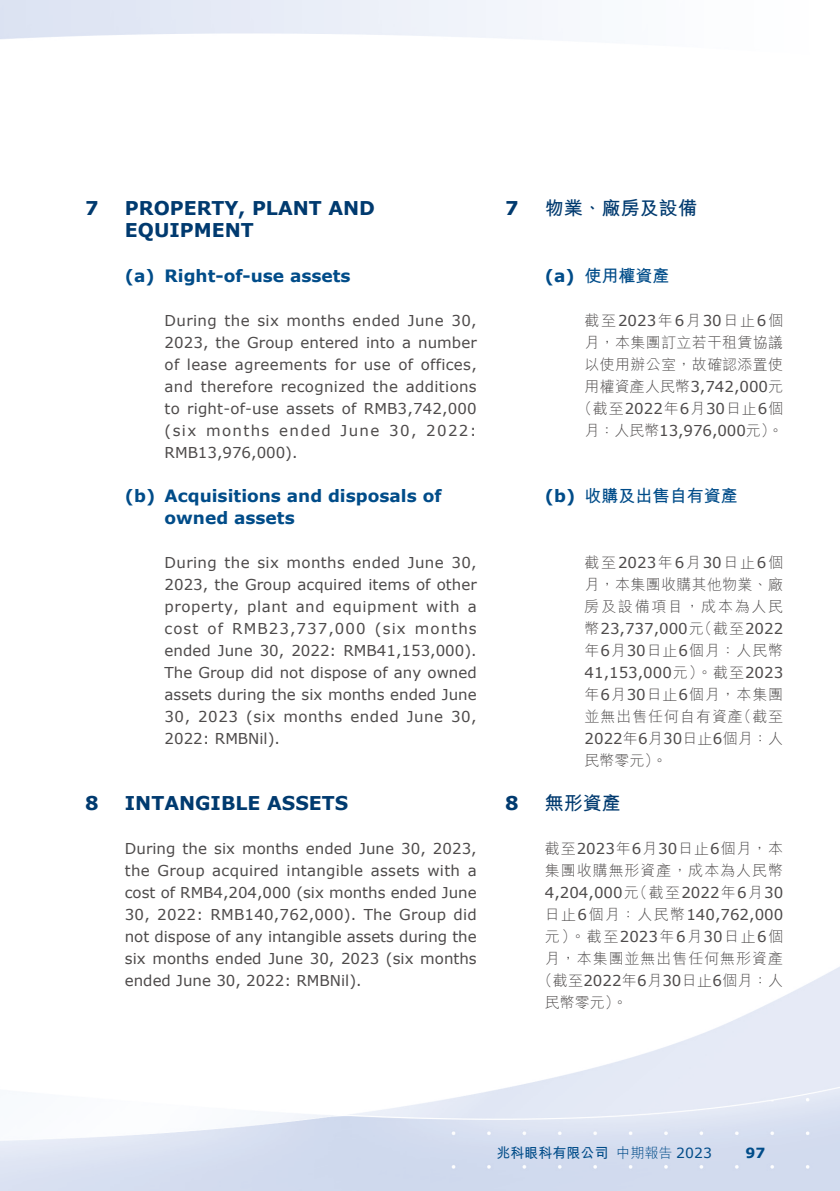
<style>
.page{position:relative;width:840px;height:1191px;background:#fff}
.page>*{position:absolute;margin:0;border:0;box-sizing:border-box;transform-origin:0 0}
.t1{font:700 19px/22px "Verdana";color:#003a6f}
.t2{font:700 19px "M Hei HK";color:#003a6f}
.t3{font:700 17px/22px "Verdana";color:#004c89}
.t4{font:700 17px "M Hei HK";color:#004c89}
.t5{font:15px/22px "Verdana";color:#4d4a4a;text-align:justify}
.t6{font:300 15px/22px "M Hei HK";letter-spacing:.06em;color:#4d4a4a}
.t7{font:300 15px/22px "M Hei HK";letter-spacing:.02em;color:#4d4a4a}
.t8{font:300 15px/22px "M Hei HK";letter-spacing:.11em;color:#4d4a4a}
.t9{font:700 14px "M Hei HK";color:#004c89}
.t10{font:700 14px "Verdana";color:#004c89}
.s1{font-family:"Verdana"}
.s2{font-family:"M Hei HK";font-weight:300}
.s3{font-family:"Verdana";font-weight:400}
.s4{font-weight:300}
</style>
<div class="page">
<p class="t1" style="left:85px;top:197px;width:15px">7</p>
<p class="t1" style="left:125px;top:197px;width:251px">PROPERTY, PLANT AND<br>EQUIPMENT</p>
<p class="t3" style="left:125px;top:264px;width:227px">(a) Right-of-use assets</p>
<p class="t5" style="left:164px;top:309px;width:313px">During the six months ended June 30, 2023, the Group entered into a number of lease agreements for use of offices, and therefore recognized the additions to right-of-use assets of RMB3,742,000 (six months ended June 30, 2022:<br>RMB13,976,000).</p>
<p class="t3" style="left:164px;top:484px;width:278px;text-indent:-40px">(b) Acquisitions and disposals of owned assets</p>
<p class="t5" style="left:164px;top:551px;width:313px">During the six months ended June 30, 2023, the Group acquired items of other property, plant and equipment with a cost of RMB23,737,000 (six months ended June 30, 2022: RMB41,153,000).<br>The Group did not dispose of any owned assets during the six months ended June 30, 2023 (six months ended June 30, 2022: RMBNil).</p>
<p class="t1" style="left:85px;top:791px;width:15px">8</p>
<p class="t1" style="left:125px;top:791px;width:225px">INTANGIBLE ASSETS</p>
<p class="t5" style="left:125px;top:837px;width:353px">During the six months ended June 30, 2023, the Group acquired intangible assets with a cost of RMB4,204,000 (six months ended June 30, 2022: RMB140,762,000). The Group did not dispose of any intangible assets during the six months ended June 30, 2023 (six months ended June 30, 2022: RMBNil).</p>
<p class="t1" style="left:505px;top:197px;width:15px">7</p>
<p class="t2" style="left:544px;top:195px;width:153px">物業、廠房及設備</p>
<p class="t4" style="left:544px;top:263px;width:126px"><span class="s1">(a)</span> 使用權資產</p>
<p class="t5" style="left:584px;top:309px;width:200px"><span class="s2">截至</span>2023<span class="s2">年</span>6<span class="s2">月</span>30<span class="s2">日止</span>6<span class="s2">個</span></p>
<p class="t7" style="left:584px;top:331px;width:200px">月，本集團訂立若干租賃協議以使用辦公室，故確認添置使</p>
<p class="t5" style="left:584px;top:375px;width:200px"><span class="s2">用權資產人民幣</span>3,742,000<span class="s2">元</span></p>
<p class="t6" style="left:576px;top:397px;width:207px">（截至<span class="s3">2022</span>年<span class="s3">6</span>月<span class="s3">30</span>日止<span class="s3">6</span>個</p>
<p class="t5" style="left:584px;top:419px;width:200px"><span class="s2">月：人民幣</span>13,976,000<span class="s2">元）。</span></p>
<p class="t4" style="left:544px;top:483px;width:194px"><span class="s1">(b)</span> 收購及出售自有資產</p>
<p class="t5" style="left:584px;top:551px;width:200px"><span class="s2">截至</span>2023<span class="s2">年</span>6<span class="s2">月</span>30<span class="s2">日止</span>6<span class="s2">個</span></p>
<p class="t8" style="left:584px;top:573px;width:200px">月，本集團收購其他物業、廠房及設備項目，成本為人民</p>
<p class="t5" style="left:584px;top:617px;width:200px"><span class="s2">幣</span>23,737,000<span class="s2">元（截至</span>2022</p>
<p class="t6" style="left:584px;top:639px;width:200px">年<span class="s3">6</span>月<span class="s3">30</span>日止<span class="s3">6</span>個月：人民幣</p>
<p class="t5" style="left:584px;top:661px;width:200px">41,153,000<span class="s2">元）。截至</span>2023</p>
<p class="t6" style="left:584px;top:683px;width:200px">年<span class="s3">6</span>月<span class="s3">30</span>日止<span class="s3">6</span>個月，本集團並無出售任何自有資產（截至</p>
<p class="t5" style="left:584px;top:727px;width:200px">2022<span class="s2">年</span>6<span class="s2">月</span>30<span class="s2">日止</span>6<span class="s2">個月：人</span></p>
<p class="t6" style="left:584px;top:749px;width:84px">民幣零元）。</p>
<p class="t1" style="left:505px;top:791px;width:15px">8</p>
<p class="t2" style="left:544px;top:789px;width:77px">無形資產</p>
<p class="t6" style="left:544px;top:837px;width:240px">截至<span class="s3">2023</span>年<span class="s3">6</span>月<span class="s3">30</span>日止<span class="s3">6</span>個月，本集團收購無形資產，成本為人民幣</p>
<p class="t5" style="left:544px;top:881px;width:240px">4,204,000<span class="s2">元（截至</span>2022<span class="s2">年</span>6<span class="s2">月</span>30<span class="s2">日止</span>6<span class="s2">個月：人民幣</span>140,762,000</p>
<p class="t6" style="left:544px;top:925px;width:240px">元）。截至<span class="s3">2023</span>年<span class="s3">6</span>月<span class="s3">30</span>日止<span class="s3">6</span>個</p>
<p class="t6" style="left:544px;top:947px;width:240px">月，本集團並無出售任何無形資產</p>
<p class="t6" style="left:537px;top:969px;width:247px">（截至<span class="s3">2022</span>年<span class="s3">6</span>月<span class="s3">30</span>日止<span class="s3">6</span>個月：人</p>
<p class="t6" style="left:544px;top:991px;width:84px">民幣零元）。</p>
<p class="t9" style="left:496px;top:1142px;width:217px">兆科眼科有限公司 <span class="s4">中期報告</span> <span class="s3">2023</span></p>
<p class="t10" style="left:745px;top:1142px;width:21px">97</p>
</div>
